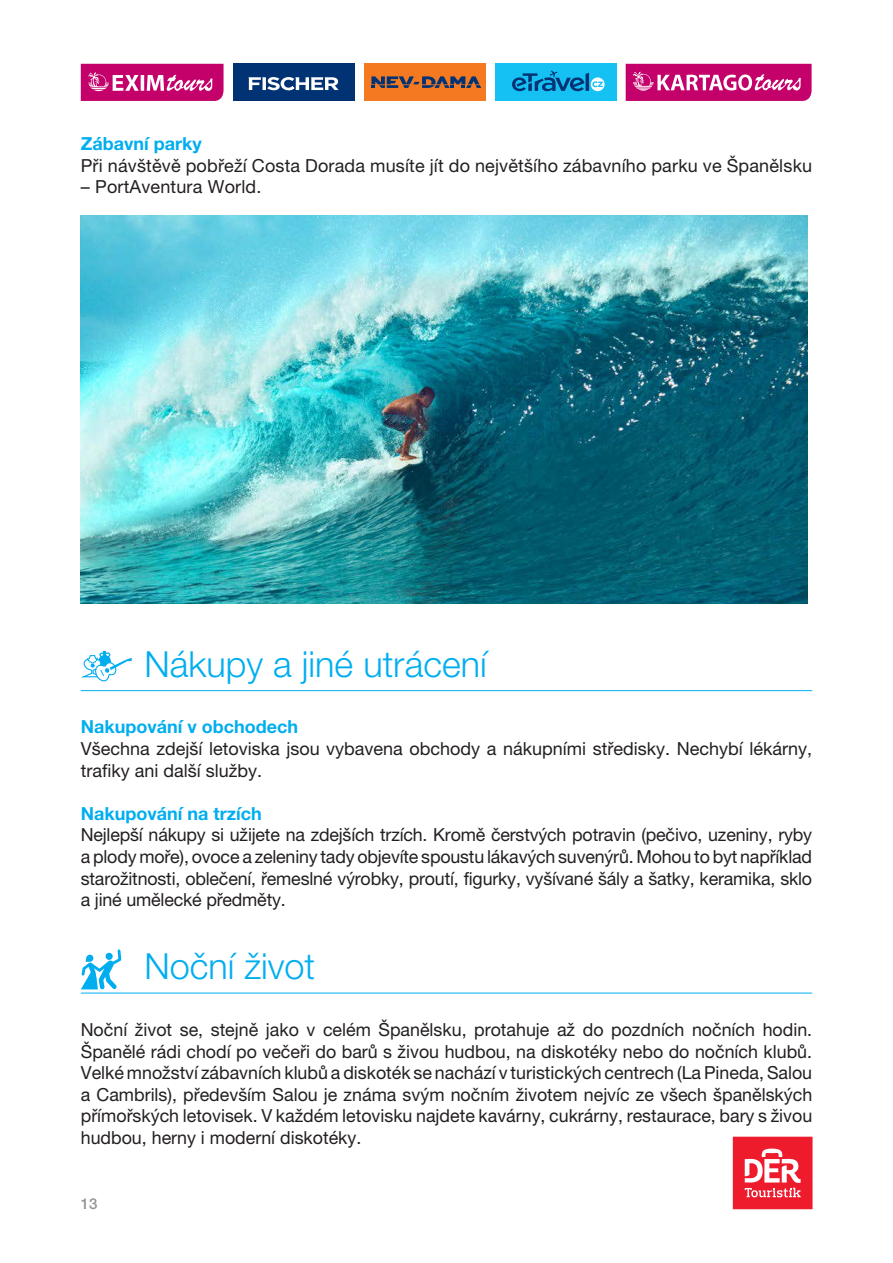
<style>
.page{position:relative;width:893px;height:1263px;background:#fff}
.page>*{position:absolute;margin:0;border:0;box-sizing:border-box;transform-origin:0 0}
.t1{font:300 36px "Helvetica Neue CE";color:#00aeef}
.t2{font:18px/21.6px "Helvetica Neue CE";color:#231f20;text-align:justify}
.t3{font:700 18px "Helvetica Neue CE";color:#00aeef}
.t4{font:500 15px "Helvetica Neue CE";color:#939598}
</style>
<div class="page">
<div style="left:233px;top:64px;width:121px;height:37px;background:#013374"></div>
<svg style="left:248px;top:77px;width:91px;height:13px"></svg>
<div style="left:364px;top:64px;width:121px;height:37px;background:#f47921"></div>
<svg style="left:371px;top:76px;width:110px;height:12px"></svg>
<div style="left:495px;top:64px;width:121px;height:37px;background:#15c0f2"></div>
<svg style="left:512px;top:71px;width:93px;height:20px"></svg>
<svg style="left:81px;top:64px;width:143px;height:37px;background:#cd2b83"></svg>
<svg style="left:626px;top:64px;width:186px;height:37px;background:#ce2c84"></svg>
<div style="left:733px;top:1137px;width:79px;height:72px;background:#ee1b2d"></div>
<svg style="left:745px;top:1148px;width:56px;height:49px"></svg>
<img style="left:81px;top:215px;width:727px;height:389px">
<hr style="left:81px;top:690px;width:731px;height:1px;background:#00aeef">
<hr style="left:81px;top:993px;width:731px;height:1px;background:#00aeef">
<svg style="left:81px;top:651px;width:51px;height:30px"></svg>
<svg style="left:81px;top:949px;width:40px;height:40px"></svg>
<div style="left:86px;top:955px;width:7px;height:7px;background:#00aeef;border-radius:3px"></div>
<p class="t3" style="left:81px;top:133px;width:123px">Zábavní parky</p>
<p class="t2" style="left:81px;top:155px;width:733px">Při návštěvě pobřeží Costa Dorada musíte jít do největšího zábavního parku ve Španělsku</p>
<p class="t2" style="left:81px;top:176px;width:182px">– PortAventura World.</p>
<h1 class="t1" style="left:145px;top:642px;width:344px">Nákupy a jiné utrácení</h1>
<p class="t3" style="left:81px;top:716px;width:219px">Nakupování v obchodech</p>
<p class="t2" style="left:81px;top:738px;width:733px">Všechna zdejší letoviska jsou vybavena obchody a nákupními středisky. Nechybí lékárny, trafiky ani další služby.</p>
<p class="t3" style="left:81px;top:802px;width:183px">Nakupování na trzích</p>
<p class="t2" style="left:81px;top:824px;width:733px">Nejlepší nákupy si užijete na zdejších trzích. Kromě čerstvých potravin (pečivo, uzeniny, ryby a plody moře), ovoce a zeleniny tady objevíte spoustu lákavých suvenýrů. Mohou to byt například starožitnosti, oblečení, řemeslné výrobky, proutí, figurky, vyšívané šály a šatky, keramika, sklo a jiné umělecké předměty.</p>
<h1 class="t1" style="left:145px;top:945px;width:172px">Noční život</h1>
<p class="t2" style="left:81px;top:1019px;width:733px">Noční život se, stejně jako v celém Španělsku, protahuje až do pozdních nočních hodin.<br>Španělé rádi chodí po večeři do barů s živou hudbou, na diskotéky nebo do nočních klubů.<br>Velké množství zábavních klubů a diskoték se nachází v turistických centrech (La Pineda, Salou a Cambrils), především Salou je známa svým nočním životem nejvíc ze všech španělských přímořských letovisek. V každém letovisku najdete kavárny, cukrárny, restaurace, bary s živou hudbou, herny i moderní diskotéky.</p>
<p class="t4" style="left:81px;top:1194px;width:18px">13</p>
</div>
